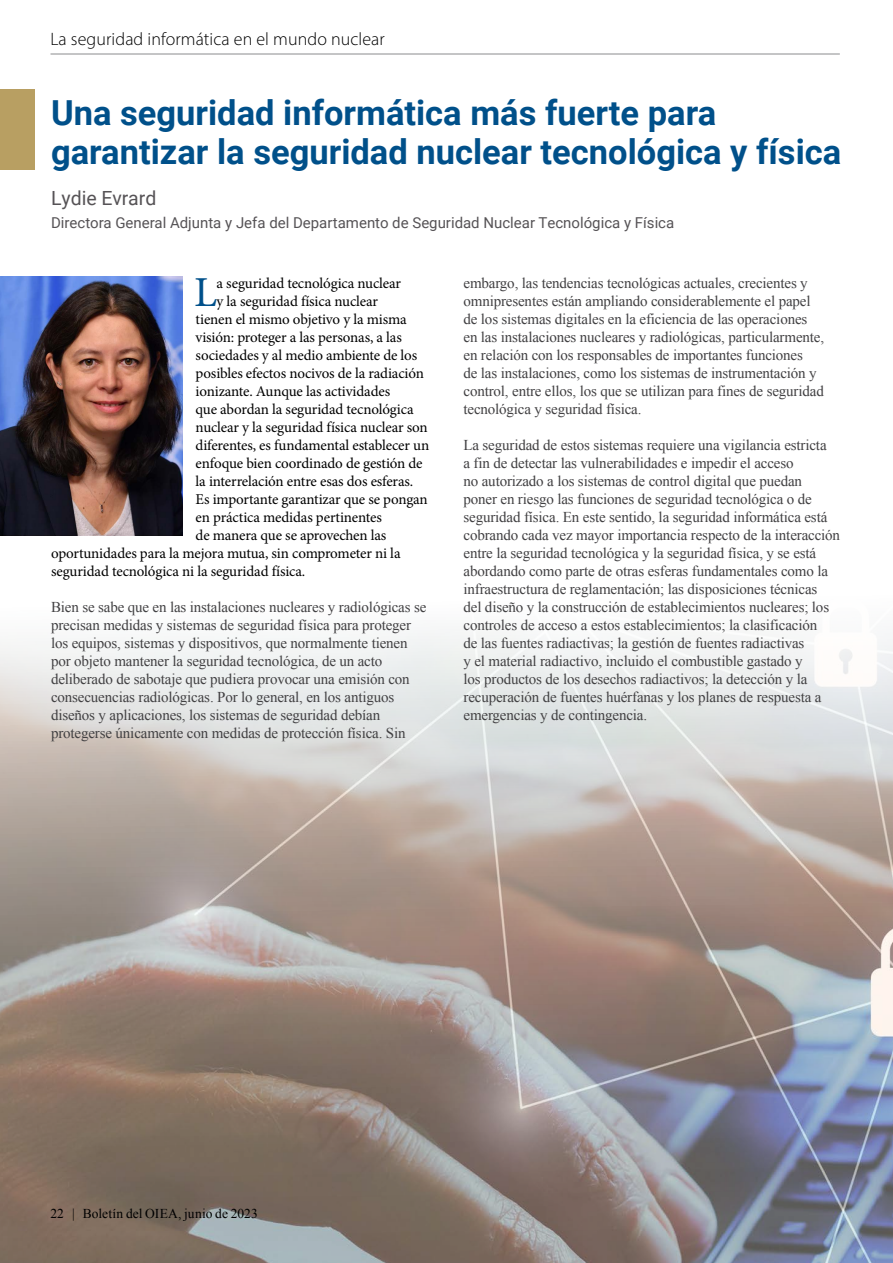
<style>
.page{position:relative;width:893px;height:1263px;background:#fff}
.page>*{position:absolute;margin:0;border:0;box-sizing:border-box;transform-origin:0 0}
.t1{font:42.75px "Minion Pro";color:#00508a}
.t2{font:700 34.5px/39px "Roboto";color:#00508a}
.t3{font:19.5px "Roboto";color:#565356}
.t4{font:300 18px "Myriad Pro";letter-spacing:.005em;color:#000}
.t5{font:15px/18px "Times New Roman";letter-spacing:-.01em;color:#414042}
.t6{font:15px "Minion Pro";letter-spacing:-.01em;color:#000}
.t7{font:15px "Roboto";color:#565356}
.t8{font:13.5px "Times New Roman";letter-spacing:.005em;color:#000}
</style>
<div class="page">
<div style="left:0;top:89px;width:34px;height:81px;background:#b89f62"></div>
<img style="left:0;top:632px;width:893px;height:631px">
<img style="left:0;top:276px;width:183px;height:260px">
<hr style="left:50px;top:54px;width:790px;height:1px;background:#636466">
<p class="t4" style="left:50px;top:28px;width:336px">La seguridad informática en el mundo nuclear</p>
<h2 class="t2" style="left:51px;top:92px;width:792px">Una seguridad informática más fuerte para garantizar la seguridad nuclear tecnológica y física</h2>
<h3 class="t3" style="left:51px;top:184px;width:107px">Lydie Evrard</h3>
<p class="t7" style="left:51px;top:212px;width:625px">Directora General Adjunta y Jefa del Departamento de Seguridad Nuclear Tecnológica y Física</p>
<h1 class="t1" style="left:194px;top:264px;width:24px">L</h1>
<p class="t6" style="left:217px;top:273px;width:186px">a seguridad tecnológica nuclear</p>
<p class="t6" style="left:217px;top:291px;width:163px">y la seguridad física nuclear</p>
<p class="t6" style="left:196px;top:309px;width:213px">tienen el mismo objetivo y la misma</p>
<p class="t6" style="left:196px;top:327px;width:208px">visión: proteger a las personas, a las</p>
<p class="t6" style="left:196px;top:345px;width:223px">sociedades y al medio ambiente de los</p>
<p class="t6" style="left:196px;top:363px;width:230px">posibles efectos nocivos de la radiación</p>
<p class="t6" style="left:196px;top:381px;width:196px">ionizante. Aunque las actividades</p>
<p class="t6" style="left:196px;top:399px;width:219px">que abordan la seguridad tecnológica</p>
<p class="t6" style="left:196px;top:417px;width:234px">nuclear y la seguridad física nuclear son</p>
<p class="t6" style="left:196px;top:435px;width:235px">diferentes, es fundamental establecer un</p>
<p class="t6" style="left:196px;top:453px;width:229px">enfoque bien coordinado de gestión de</p>
<p class="t6" style="left:196px;top:471px;width:219px">la interrelación entre esas dos esferas.</p>
<p class="t6" style="left:196px;top:489px;width:234px">Es importante garantizar que se pongan</p>
<p class="t6" style="left:196px;top:507px;width:188px">en práctica medidas pertinentes</p>
<p class="t6" style="left:196px;top:525px;width:192px">de manera que se aprovechen las</p>
<p class="t6" style="left:51px;top:543px;width:351px">oportunidades para la mejora mutua, sin comprometer ni la</p>
<p class="t6" style="left:51px;top:561px;width:256px">seguridad tecnológica ni la seguridad física.</p>
<p class="t5" style="left:51px;top:598px;width:377px">Bien se sabe que en las instalaciones nucleares y radiológicas se precisan medidas y sistemas de seguridad física para proteger los equipos, sistemas y dispositivos, que normalmente tienen por objeto mantener la seguridad tecnológica, de un acto deliberado de sabotaje que pudiera provocar una emisión con consecuencias radiológicas. Por lo general, en los antiguos diseños y aplicaciones, los sistemas de seguridad debían protegerse únicamente con medidas de protección física. Sin</p>
<p class="t5" style="left:463px;top:274px;width:362px">embargo, las tendencias tecnológicas actuales, crecientes y omnipresentes están ampliando considerablemente el papel de los sistemas digitales en la eficiencia de las operaciones en las instalaciones nucleares y radiológicas, particularmente, en relación con los responsables de importantes funciones<br>de las instalaciones, como los sistemas de instrumentación y control, entre ellos, los que se utilizan para fines de seguridad tecnológica y seguridad física.</p>
<p class="t5" style="left:463px;top:436px;width:378px">La seguridad de estos sistemas requiere una vigilancia estricta<br>a fin de detectar las vulnerabilidades e impedir el acceso<br>no autorizado a los sistemas de control digital que puedan<br>poner en riesgo las funciones de seguridad tecnológica o de seguridad física. En este sentido, la seguridad informática está cobrando cada vez mayor importancia respecto de la interacción entre la seguridad tecnológica y la seguridad física, y se está abordando como parte de otras esferas fundamentales como la infraestructura de reglamentación; las disposiciones técnicas<br>del diseño y la construcción de establecimientos nucleares; los controles de acceso a estos establecimientos; la clasificación<br>de las fuentes radiactivas; la gestión de fuentes radiactivas<br>y el material radiactivo, incluido el combustible gastado y<br>los productos de los desechos radiactivos; la detección y la recuperación de fuentes huérfanas y los planes de respuesta a emergencias y de contingencia.</p>
<p class="t8" style="left:50px;top:1205px;width:209px">22 | Boletín del OIEA, junio de 2023</p>
</div>
